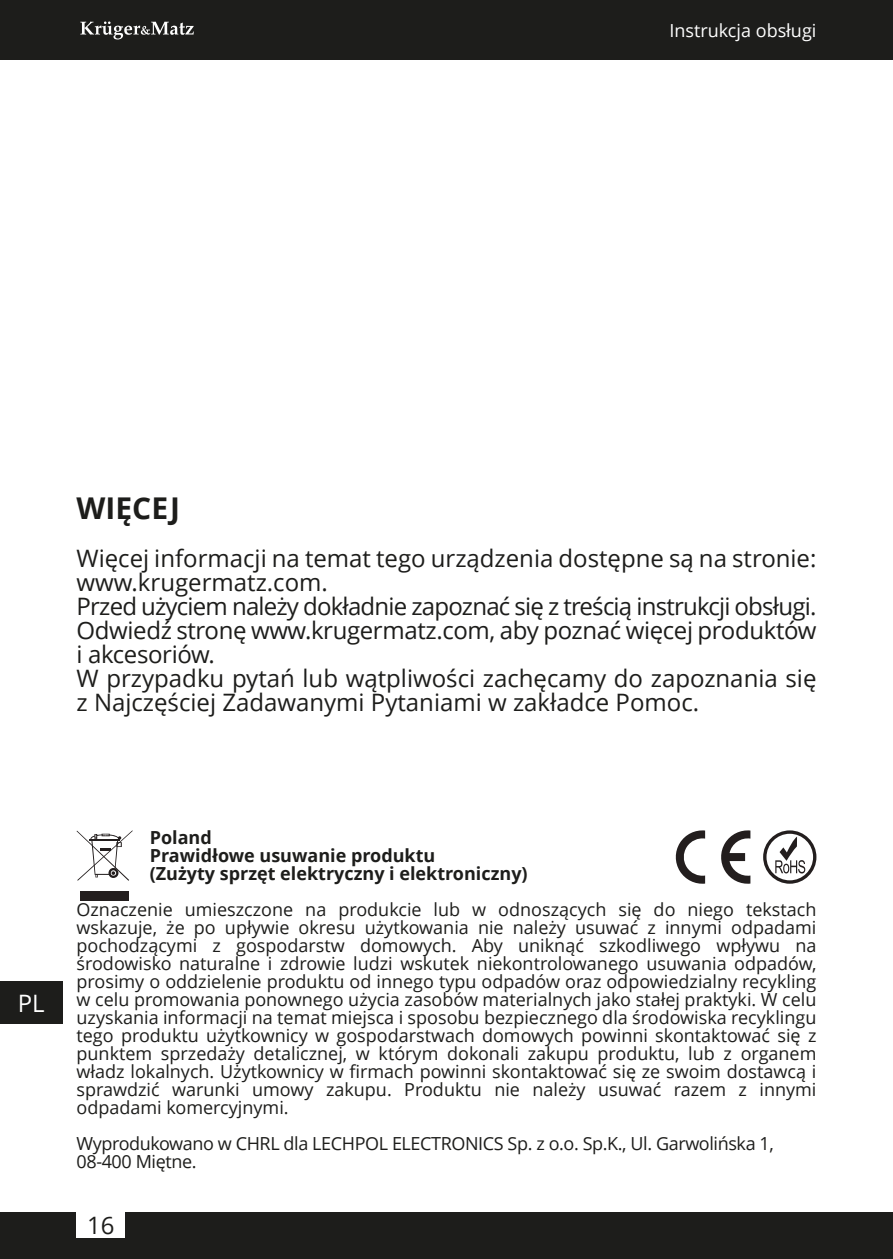
<style>
.page{position:relative;width:893px;height:1259px;background:#fff}
.page>*{position:absolute;margin:0;border:0;box-sizing:border-box;transform-origin:0 0}
.t1{font:700 30px "Open Sans";color:#1d1d1b}
.t2{font:24px/24px "Open Sans";color:#1d1d1b}
.t3{font:24px "Open Sans";color:#fff}
.t4{font:18px/18px "Open Sans";letter-spacing:-.02em;color:#1d1d1b;text-align:justify}
.t5{font:700 18px/18px "Open Sans";color:#1d1d1b}
.t6{font:18px "Open Sans";color:#fff}
</style>
<div class="page">
<div style="left:0;top:0;width:893px;height:60px;background:#1d1d1b"></div>
<div style="left:0;top:1212px;width:893px;height:47px;background:#1d1d1b"></div>
<svg style="left:80px;top:21px;width:114px;height:18px"></svg>
<div style="left:77px;top:1212px;width:48px;height:25px;background:#fff"></div>
<div style="left:0;top:981px;width:63px;height:43px;background:#1d1d1b"></div>
<div style="left:80px;top:890px;width:48px;height:10px;background:#231e1e"></div>
<svg style="left:77px;top:830px;width:56px;height:50px"></svg>
<svg style="left:763px;top:830px;width:53px;height:53px"></svg>
<svg style="left:675px;top:830px;width:75px;height:54px"></svg>
<p class="t6" style="left:656px;top:23px;width:161px">Manual de utilizare</p>
<p class="t6" style="left:669px;top:23px;width:148px">Instrukcja obsługi</p>
<h1 class="t1" style="left:77px;top:496px;width:105px">WIĘCEJ</h1>
<p class="t2" style="left:77px;top:549px;width:741px">Więcej informacji na temat tego urządzenia dostępne są na stronie: www.krugermatz.com.<br>Przed użyciem należy dokładnie zapoznać się z treścią instrukcji obsługi.<br>Odwiedź stronę www.krugermatz.com, aby poznać więcej produktów i akcesoriów.<br>W przypadku pytań lub wątpliwości zachęcamy do zapoznania się z Najczęściej Zadawanymi Pytaniami w zakładce Pomoc.</p>
<h2 class="t3" style="left:18px;top:993px;width:28px">PL</h2>
<p class="t5" style="left:150px;top:830px;width:379px">Poland<br>Prawidłowe usuwanie produktu<br>(Zużyty sprzęt elektryczny i elektroniczny)</p>
<p class="t4" style="left:77px;top:902px;width:741px">Oznaczenie umieszczone na produkcie lub w odnoszących się do niego tekstach wskazuje, że po upływie okresu użytkowania nie należy usuwać z innymi odpadami pochodzącymi z gospodarstw domowych. Aby uniknąć szkodliwego wpływu na środowisko naturalne i zdrowie ludzi wskutek niekontrolowanego usuwania odpadów, prosimy o oddzielenie produktu od innego typu odpadów oraz odpowiedzialny recykling w celu promowania ponownego użycia zasobów materialnych jako stałej praktyki. W celu uzyskania informacji na temat miejsca i sposobu bezpiecznego dla środowiska recyklingu tego produktu użytkownicy w gospodarstwach domowych powinni skontaktować się z punktem sprzedaży detalicznej, w którym dokonali zakupu produktu, lub z organem władz lokalnych. Użytkownicy w firmach powinni skontaktować się ze swoim dostawcą i sprawdzić warunki umowy zakupu. Produktu nie należy usuwać razem z innymi odpadami komercyjnymi.</p>
<p class="t4" style="left:77px;top:1136px;width:699px">Wyprodukowano w CHRL dla LECHPOL ELECTRONICS Sp. z o.o. Sp.K., Ul. Garwolińska 1,<br>08-400 Miętne.</p>
<h2 class="t2" style="left:87px;top:1215px;width:29px">16</h2>
</div>
